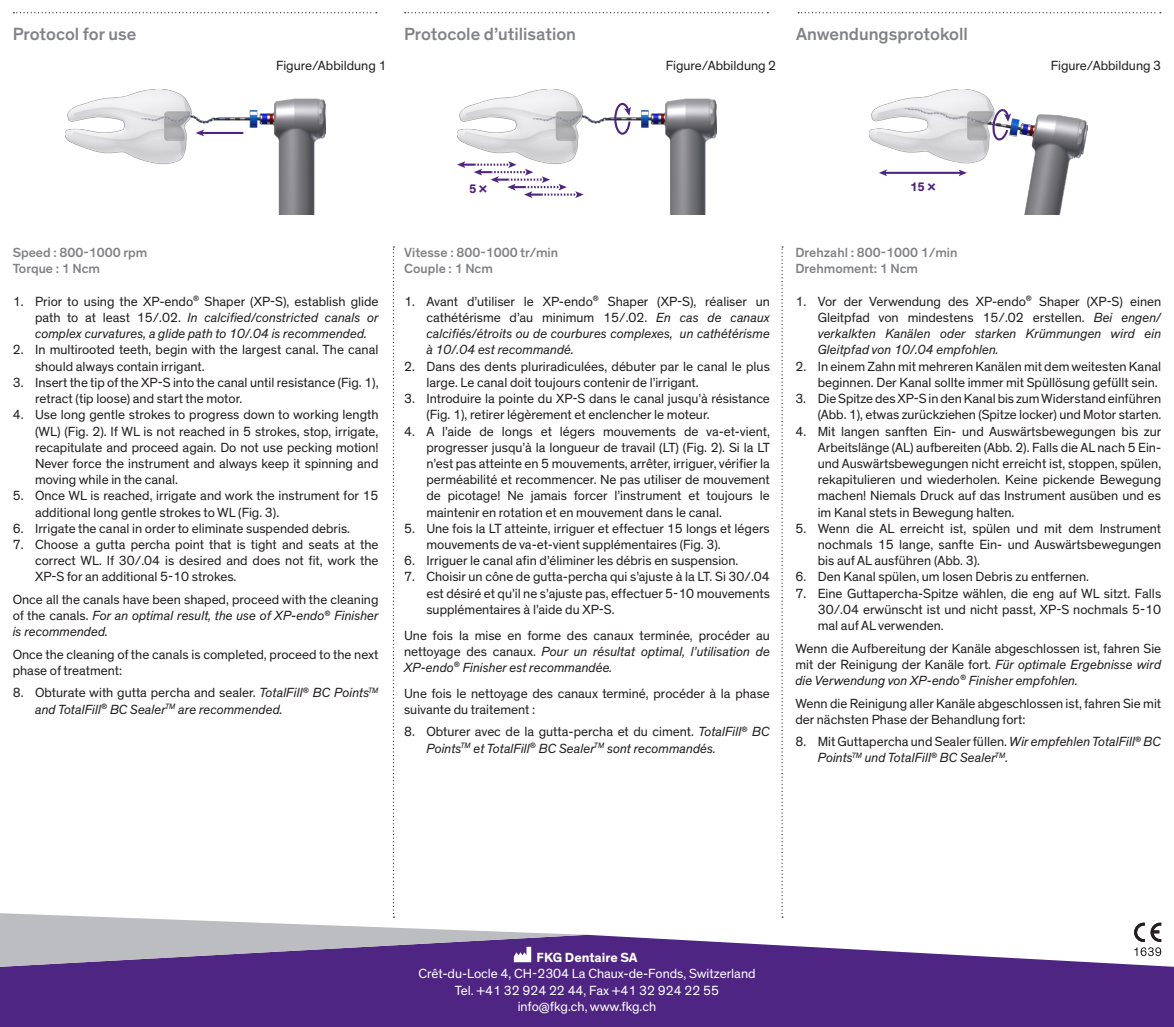
<style>
.page{position:relative;width:1174px;height:1027px;background:#fff}
.page>*{position:absolute;margin:0;border:0;box-sizing:border-box;transform-origin:0 0}
.t1{font:500 18px "Theinhardt";color:#808285}
.carte_détachable{font:13.5px/16.2px "Theinhardt";color:#231f20;text-align:justify}
.t2{font:italic 13.5px/16.2px "Theinhardt";color:#231f20}
.t3{font:13.5px/16.2px "Theinhardt";color:#fff;text-align:center}
.t4{font:500 13.5px "Theinhardt";color:#808285}
.t5{font:700 13.5px "Theinhardt";color:#fff}
.t6{font:700 12.6px "Theinhardt";color:#4e2582}
.s1{font-style:normal}
.s2{font-style:italic}
</style>
<div class="page">
<svg style="left:1134px;top:923px;width:27px;height:12px"></svg>
<svg style="left:0;top:935px;width:1174px;height:92px;background:#603b8e"></svg>
<svg style="left:13px;top:12px;width:364px;height:1px"></svg>
<svg style="left:405px;top:12px;width:363px;height:1px"></svg>
<svg style="left:798px;top:12px;width:362px;height:1px"></svg>
<img style="left:66px;top:89px;width:259px;height:126px">
<hr style="left:202px;top:132px;width:41px;height:2px;background:#4e2582">
<svg style="left:196px;top:130px;width:8px;height:6px"></svg>
<img style="left:457px;top:89px;width:260px;height:126px">
<svg style="left:613px;top:102px;width:19px;height:34px"></svg>
<svg style="left:457px;top:161px;width:126px;height:37px"></svg>
<img style="left:869px;top:89px;width:218px;height:126px">
<hr style="left:884px;top:172px;width:77px;height:2px;background:#4e2582">
<svg style="left:879px;top:169px;width:8px;height:7px"></svg>
<svg style="left:958px;top:169px;width:9px;height:7px"></svg>
<svg style="left:992px;top:109px;width:19px;height:32px"></svg>
<svg style="left:781px;top:246px;width:2px;height:672px"></svg>
<svg style="left:0;top:246px;width:587px;height:721px"></svg>
<p class="t1" style="left:13px;top:23px;width:125px">Protocol for use</p>
<p class="t1" style="left:404px;top:23px;width:173px">Protocole d’utilisation</p>
<p class="t1" style="left:796px;top:23px;width:173px">Anwendungsprotokoll</p>
<p class="carte_détachable" style="left:276px;top:58px;width:112px">Figure/Abbildung 1</p>
<p class="carte_détachable" style="left:666px;top:58px;width:112px">Figure/Abbildung 2</p>
<p class="carte_détachable" style="left:1050px;top:58px;width:112px">Figure/Abbildung 3</p>
<p class="t4" style="left:13px;top:245px;width:136px">Speed : 800-1000 rpm</p>
<p class="t4" style="left:13px;top:261px;width:89px">Torque : 1 Ncm</p>
<p class="t2" style="left:35px;top:294px;width:345px;text-align:justify;text-indent:-22px"><span class="s1">1. Prior to using the XP-endo</span><sup>®</sup> <span class="s1">Shaper (XP-S), establish glide path to at least 15/.02.</span> In calcified/constricted canals or complex curvatures, a glide path to 10/.04 is recommended.</p>
<p class="carte_détachable" style="left:35px;top:342px;width:345px;text-indent:-22px">2. In multirooted teeth, begin with the largest canal. The canal should always contain irrigant.</p>
<p class="carte_détachable" style="left:35px;top:375px;width:345px;text-indent:-22px">3. Insert the tip of the XP-S into the canal until resistance (Fig. 1), retract (tip loose) and start the motor<span class="s2">.</span></p>
<p class="carte_détachable" style="left:35px;top:407px;width:345px;text-indent:-22px">4. Use long gentle strokes to progress down to working length (WL) (Fig. 2). If WL is not reached in 5 strokes, stop, irrigate, recapitulate and proceed again. Do not use pecking motion!<br>Never force the instrument and always keep it spinning and moving while in the canal.</p>
<p class="carte_détachable" style="left:35px;top:488px;width:345px;text-indent:-22px">5. Once WL is reached, irrigate and work the instrument for 15 additional long gentle strokes to WL (Fig. 3).</p>
<p class="carte_détachable" style="left:13px;top:520px;width:339px">6. Irrigate the canal in order to eliminate suspended debris.</p>
<p class="carte_détachable" style="left:35px;top:537px;width:345px;text-indent:-22px">7. Choose a gutta percha point that is tight and seats at the correct WL. If 30/.04 is desired and does not fit, work the XP-S for an additional 5-10 strokes.</p>
<p class="carte_détachable" style="left:13px;top:592px;width:367px">Once all the canals have been shaped, proceed with the cleaning of the canals. <span class="s2">For an optimal result, the use of XP-endo</span><sup>®</sup> <span class="s2">Finisher is recommended.</span></p>
<p class="carte_détachable" style="left:13px;top:646px;width:367px">Once the cleaning of the canals is completed, proceed to the next phase of treatment:</p>
<p class="t2" style="left:35px;top:685px;width:345px;text-indent:-22px"><span class="s1">8. Obturate with gutta percha and sealer.</span> TotalFill<sup>®</sup> BC Points<sup>TM </sup>and TotalFill<sup>®</sup> BC Sealer<sup>TM</sup> are recommended.</p>
<p class="t6" style="left:469px;top:181px;width:20px">5 ×</p>
<p class="t6" style="left:910px;top:179px;width:27px">15 ×</p>
<p class="t4" style="left:404px;top:245px;width:155px">Vitesse : 800-1000 tr/min</p>
<p class="t4" style="left:404px;top:261px;width:90px">Couple : 1 Ncm</p>
<p class="t2" style="left:426px;top:294px;width:345px;text-align:justify;text-indent:-22px"><span class="s1">1. Avant d’utiliser le XP-endo</span><sup>®</sup> <span class="s1">Shaper (XP-S), réaliser un cathétérisme d’au minimum 15/.02.</span> En cas de canaux calcifiés/étroits ou de courbures complexes, un cathétérisme à 10/.04 est recommandé.</p>
<p class="carte_détachable" style="left:426px;top:358px;width:345px;text-indent:-22px">2. Dans des dents pluriradiculées, débuter par le canal le plus large. Le canal doit toujours contenir de l’irrigant.</p>
<p class="carte_détachable" style="left:426px;top:391px;width:345px;text-indent:-22px">3. Introduire la pointe du XP-S dans le canal jusqu’à résistance (Fig. 1), retirer légèrement et enclencher le moteur.</p>
<p class="carte_détachable" style="left:426px;top:423px;width:345px;text-indent:-22px">4. A l’aide de longs et légers mouvements de va-et-vient, progresser jusqu’à la longueur de travail (LT) (Fig. 2). Si la LT n’est pas atteinte en 5 mouvements, arrêter, irriguer, vérifier la perméabilité et recommencer. Ne pas utiliser de mouvement de picotage! Ne jamais forcer l’instrument et toujours le maintenir en rotation et en mouvement dans le canal.</p>
<p class="carte_détachable" style="left:426px;top:520px;width:345px;text-indent:-22px">5. Une fois la LT atteinte, irriguer et effectuer 15 longs et légers mouvements de va-et-vient supplémentaires (Fig. 3).</p>
<p class="carte_détachable" style="left:404px;top:553px;width:336px">6. Irriguer le canal afin d’éliminer les débris en suspension.</p>
<p class="carte_détachable" style="left:426px;top:569px;width:345px;text-indent:-22px">7. Choisir un cône de gutta-percha qui s’ajuste à la LT. Si 30/.04 est désiré et qu’il ne s’ajuste pas, effectuer 5-10 mouvements supplémentaires à l’aide du XP-S.</p>
<p class="carte_détachable" style="left:404px;top:627px;width:367px">Une fois la mise en forme des canaux terminée, procéder au nettoyage des canaux. <span class="s2">Pour un résultat optimal, l’utilisation de XP‑endo</span><sup>®</sup> <span class="s2">Finisher est recommandée.</span></p>
<p class="carte_détachable" style="left:404px;top:685px;width:367px">Une fois le nettoyage des canaux terminé, procéder à la phase suivante du traitement :</p>
<p class="t2" style="left:426px;top:724px;width:345px;text-indent:-22px"><span class="s1">8. Obturer avec de la gutta-percha et du ciment.</span> TotalFill<sup>®</sup> BC<br>Points<sup>TM</sup> et TotalFill<sup>®</sup> BC Sealer<sup>TM</sup> sont recommandés.</p>
<p class="t4" style="left:795px;top:245px;width:163px">Drehzahl : 800-1000 1/min</p>
<p class="t4" style="left:795px;top:261px;width:124px">Drehmoment: 1 Ncm</p>
<p class="carte_détachable" style="left:817px;top:294px;width:345px;text-indent:-22px">1. Vor der Verwendung des XP-endo<sup>®</sup> Shaper (XP-S) einen Gleitpfad von mindestens 15/.02 erstellen. <span class="s2">Bei engen/ verkalkten Kanälen oder starken Krümmungen wird ein Gleitpfad von 10/.04 empfohlen.</span></p>
<p class="carte_détachable" style="left:795px;top:358px;width:367px;text-align:right">2. In einem Zahn mit mehreren Kanälen mit dem weitesten Kanal beginnen. Der Kanal sollte immer mit Spüllösung gefüllt sein.</p>
<p class="carte_détachable" style="left:795px;top:391px;width:367px;text-align:right">3. Die Spitze des XP-S in den Kanal bis zum Widerstand einführen (Abb. 1), etwas zurückziehen (Spitze locker) und Motor starten.</p>
<p class="carte_détachable" style="left:817px;top:423px;width:345px;text-indent:-22px">4. Mit langen sanften Ein- und Auswärtsbewegungen bis zur Arbeitslänge (AL) aufbereiten (Abb. 2). Falls die AL nach 5 Ein&shy;und Auswärtsbewegungen nicht erreicht ist, stoppen, spülen, rekapitulieren und wiederholen. Keine pickende Bewegung machen! Niemals Druck auf das Instrument ausüben und es im Kanal stets in Bewegung halten.</p>
<p class="carte_détachable" style="left:817px;top:520px;width:345px;text-indent:-22px">5. Wenn die AL erreicht ist, spü len und mit dem Instrument nochmals 15 lange, sanfte Ein- und Auswärtsbewegungen bis auf AL ausfü hren (Abb. 3).</p>
<p class="carte_détachable" style="left:795px;top:569px;width:295px">6. Den Kanal spülen, um losen Debris zu entfernen.</p>
<p class="carte_détachable" style="left:817px;top:585px;width:345px;text-indent:-22px">7. Eine Guttapercha-Spitze wählen, die eng auf WL sitzt. Falls 30/.04 erwünscht ist und nicht passt, XP-S nochmals 5-10 mal auf AL verwenden.</p>
<p class="carte_détachable" style="left:795px;top:640px;width:367px">Wenn die Aufbereitung der Kanäle abgeschlossen ist, fahren Sie mit der Reinigung der Kanäle fort. <span class="s2">Für optimale Ergebnisse wird die Verwendung von XP-endo</span><sup>®</sup> <span class="s2">Finisher empfohlen.</span></p>
<p class="carte_détachable" style="left:795px;top:695px;width:367px">Wenn die Reinigung aller Kanäle abgeschlossen ist, fahren Sie mit der nächsten Phase der Behandlung fort:</p>
<p class="t2" style="left:817px;top:734px;width:345px;text-indent:-22px"><span class="s1">8. Mit Guttapercha und Sealer füllen.</span> Wir empfehlen TotalFill<sup>®</sup> BC<br>Points<sup>TM</sup> und TotalFill<sup>®</sup> BC Sealer<sup>TM</sup>.</p>
<p class="t5" style="left:536px;top:949px;width:103px">FKG Dentaire SA</p>
<p class="t3" style="left:418px;top:966px;width:339px">Crêt-du-Locle 4, CH-2304 La Chaux-de-Fonds, Switzerland<br>Tel. +41 32 924 22 44, Fax +41 32 924 22 55</p>
<p class="t3" style="left:517px;top:998px;width:140px">info@fkg.ch, www.fkg.ch</p>
</div>
